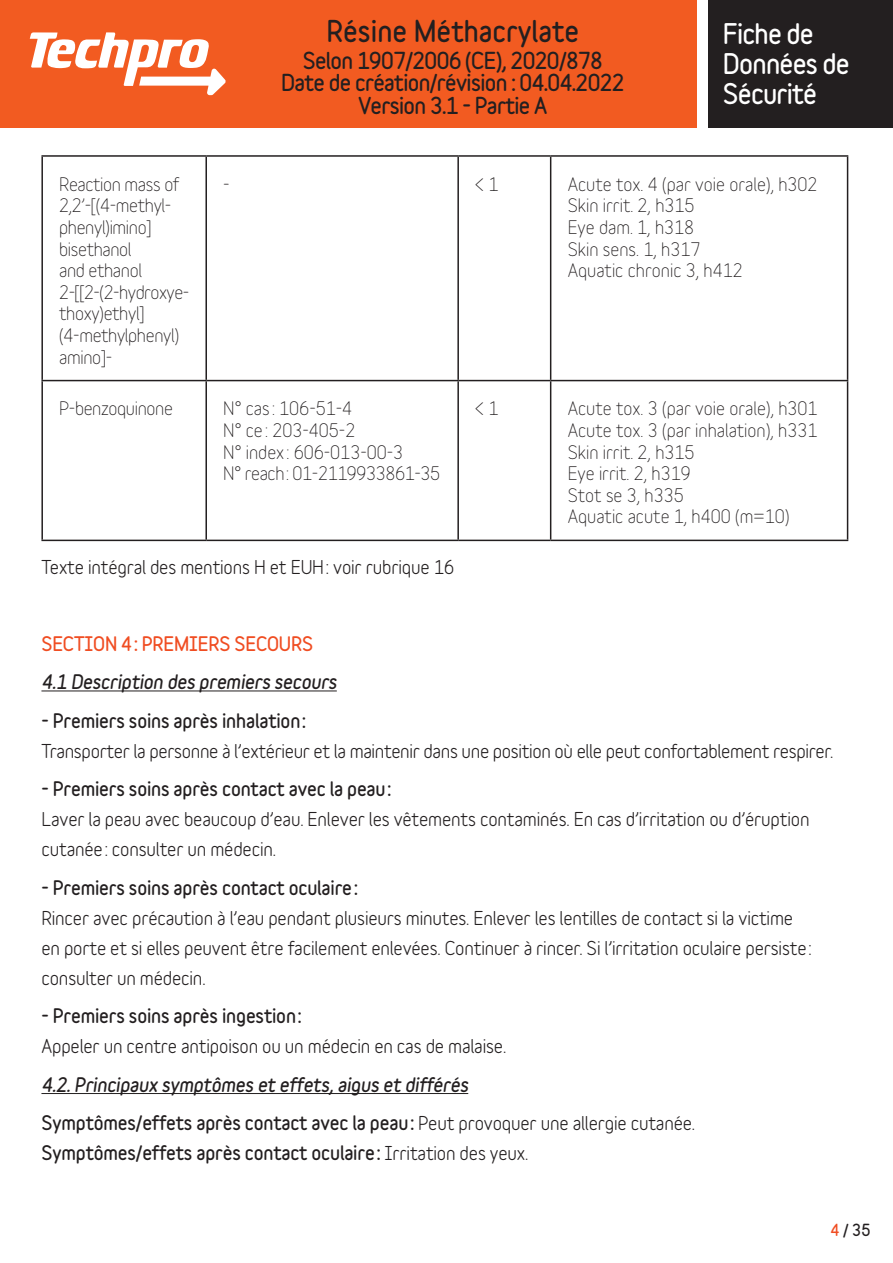
<style>
.page{position:relative;width:893px;height:1263px;background:#fff}
.page>*{position:absolute;margin:0;border:0;box-sizing:border-box;transform-origin:0 0}
.t1{font:900 27px "Variable";color:#231f20}
.t2{font:900 25.5px/30px "Variable";letter-spacing:-.03em;color:#fff}
.t3{font:900 21px/22.5px "Variable";letter-spacing:-.03em;color:#231f20;text-align:center}
.TEXTE_COURANT{font:700 18px/30px "Variable";letter-spacing:-.01em;color:#231f20}
.t4{font:18px "Variable";color:#231f20}
.t5{font:18px/21.6px "Variable";letter-spacing:-.02em;color:#231f20}
.TEXTE_COURANT-2{font:900 18px/30px "Variable";letter-spacing:-.01em;color:#231f20}
.TEXTE_COURANT-3{font:italic 900 18px "Variable";letter-spacing:-.01em;color:#231f20}
.TEXTE_COURANT-4{font:900 18px "Variable";letter-spacing:-.01em;color:#f04d22}
.t6{font:900 15px "Variable";color:#231f20}
.s1{font-weight:900}
.s2{font-weight:700}
.s3{color:#f04d22}
</style>
<div class="page">
<div style="left:0;top:0;width:723px;height:128px;background:#f25b21"></div>
<div style="left:702px;top:0;width:191px;height:128px;background:#231f20"></div>
<div style="left:697px;top:0;width:11px;height:128px;background:#fff"></div>
<svg style="left:30px;top:32px;width:196px;height:63px"></svg>
<hr style="left:41px;top:690px;width:296px;height:1px;background:#231f20">
<hr style="left:41px;top:1093px;width:427px;height:1px;background:#231f20">
<hr style="left:41px;top:155px;width:165px;height:2px;background:#231f20">
<hr style="left:41px;top:157px;width:2px;height:223px;background:#231f20">
<hr style="left:206px;top:155px;width:252px;height:2px;background:#231f20">
<hr style="left:205px;top:157px;width:2px;height:223px;background:#231f20">
<hr style="left:458px;top:155px;width:93px;height:2px;background:#231f20">
<hr style="left:457px;top:157px;width:2px;height:223px;background:#231f20">
<hr style="left:551px;top:155px;width:297px;height:2px;background:#231f20">
<hr style="left:550px;top:157px;width:1px;height:223px;background:#231f20">
<hr style="left:847px;top:157px;width:1px;height:223px;background:#231f20">
<hr style="left:41px;top:380px;width:165px;height:1px;background:#231f20">
<hr style="left:41px;top:381px;width:2px;height:159px;background:#231f20">
<hr style="left:206px;top:380px;width:252px;height:1px;background:#231f20">
<hr style="left:205px;top:381px;width:2px;height:159px;background:#231f20">
<hr style="left:458px;top:380px;width:93px;height:1px;background:#231f20">
<hr style="left:457px;top:381px;width:2px;height:159px;background:#231f20">
<hr style="left:551px;top:380px;width:297px;height:1px;background:#231f20">
<hr style="left:550px;top:381px;width:1px;height:159px;background:#231f20">
<hr style="left:847px;top:381px;width:1px;height:159px;background:#231f20">
<hr style="left:41px;top:540px;width:165px;height:1px;background:#231f20">
<hr style="left:206px;top:540px;width:252px;height:1px;background:#231f20">
<hr style="left:458px;top:540px;width:93px;height:1px;background:#231f20">
<hr style="left:551px;top:540px;width:297px;height:1px;background:#231f20">
<h1 class="t1" style="left:327px;top:13px;width:254px">Résine Méthacrylate</h1>
<p class="t3" style="left:281px;top:49px;width:345px">Selon 1907/2006 (CE), 2020/878<br>Date de création/révision : 04.04.2022<br>Version 3.1 - Partie A</p>
<h2 class="t2" style="left:723px;top:19px;width:128px">Fiche de<br>Données de<br>Sécurité</h2>
<p class="t5" style="left:59px;top:173px;width:131px">Reaction mass of<br>2,2’-[(4-methyl&shy;phenyl)imino] bisethanol<br>and ethanol<br>2-[[2-(2-hydroxye&shy;thoxy)ethyl] (4-methylphenyl) amino]-</p>
<p class="t4" style="left:223px;top:173px;width:8px">-</p>
<p class="t4" style="left:475px;top:173px;width:25px">&lt; 1</p>
<p class="t4" style="left:568px;top:173px;width:251px">Acute tox. 4 (par voie orale), h302</p>
<p class="t4" style="left:568px;top:195px;width:128px">Skin irrit. 2, h315</p>
<p class="t4" style="left:568px;top:216px;width:128px">Eye dam. 1, h318</p>
<p class="t4" style="left:568px;top:238px;width:134px">Skin sens. 1, h317</p>
<p class="t4" style="left:568px;top:259px;width:177px">Aquatic chronic 3, h412</p>
<p class="t5" style="left:59px;top:398px;width:115px">P-benzoquinone</p>
<p class="t4" style="left:223px;top:398px;width:131px">N° cas : 106-51-4</p>
<p class="t4" style="left:223px;top:419px;width:134px">N° ce : 203-405-2</p>
<p class="t4" style="left:223px;top:441px;width:182px">N° index : 606-013-00-3</p>
<p class="t5" style="left:223px;top:462px;width:219px">N° reach: 01-2119933861-35</p>
<p class="TEXTE_COURANT" style="left:41px;top:551px;width:414px">Texte intégral des mentions H et EUH: voir rubrique 16</p>
<p class="t4" style="left:475px;top:398px;width:25px">&lt; 1</p>
<p class="t4" style="left:568px;top:398px;width:251px">Acute tox. 3 (par voie orale), h301</p>
<p class="t4" style="left:568px;top:419px;width:251px">Acute tox. 3 (par inhalation), h331</p>
<p class="t4" style="left:568px;top:441px;width:128px">Skin irrit. 2, h315</p>
<p class="t4" style="left:568px;top:462px;width:125px">Eye irrit. 2, h319</p>
<p class="t4" style="left:568px;top:484px;width:118px">Stot se 3, h335</p>
<p class="t4" style="left:568px;top:506px;width:223px">Aquatic acute 1, h400 (m=10)</p>
<p class="TEXTE_COURANT-4" style="left:41px;top:632px;width:273px">SECTION 4: PREMIERS SECOURS</p>
<p class="TEXTE_COURANT-3" style="left:41px;top:670px;width:297px">4.1 Description des premiers secours</p>
<p class="TEXTE_COURANT" style="left:41px;top:705px;width:793px"><span class="s1">- Premiers soins après inhalation:<br></span>Transporter la personne à l’extérieur et la maintenir dans une position où elle peut confortablement respirer.</p>
<p class="TEXTE_COURANT" style="left:41px;top:774px;width:770px"><span class="s1">- Premiers soins après contact avec la peau:<br></span>Laver la peau avec beaucoup d’eau. Enlever les vêtements contaminés. En cas d’irritation ou d’éruption cutanée: consulter un médecin.</p>
<p class="TEXTE_COURANT" style="left:41px;top:872px;width:772px"><span class="s1">- Premiers soins après contact oculaire:<br></span>Rincer avec précaution à l’eau pendant plusieurs minutes. Enlever les lentilles de contact si la victime en porte et si elles peuvent être facilement enlevées. Continuer à rincer. Si l’irritation oculaire persiste: consulter un médecin.</p>
<p class="TEXTE_COURANT" style="left:41px;top:1001px;width:466px"><span class="s1">- Premiers soins après ingestion:<br></span>Appeler un centre antipoison ou un médecin en cas de malaise.</p>
<p class="TEXTE_COURANT-3" style="left:41px;top:1073px;width:428px">4.2. Principaux symptômes et effets, aigus et différés</p>
<p class="TEXTE_COURANT-2" style="left:41px;top:1108px;width:655px">Symptômes/effets après contact avec la peau: <span class="s2">Peut provoquer une allergie cutanée.<br></span>Symptômes/effets après contact oculaire: <span class="s2">Irritation des yeux.</span></p>
<p class="t6" style="left:830px;top:1220px;width:41px"><span class="s3">4</span> / 35</p>
</div>
